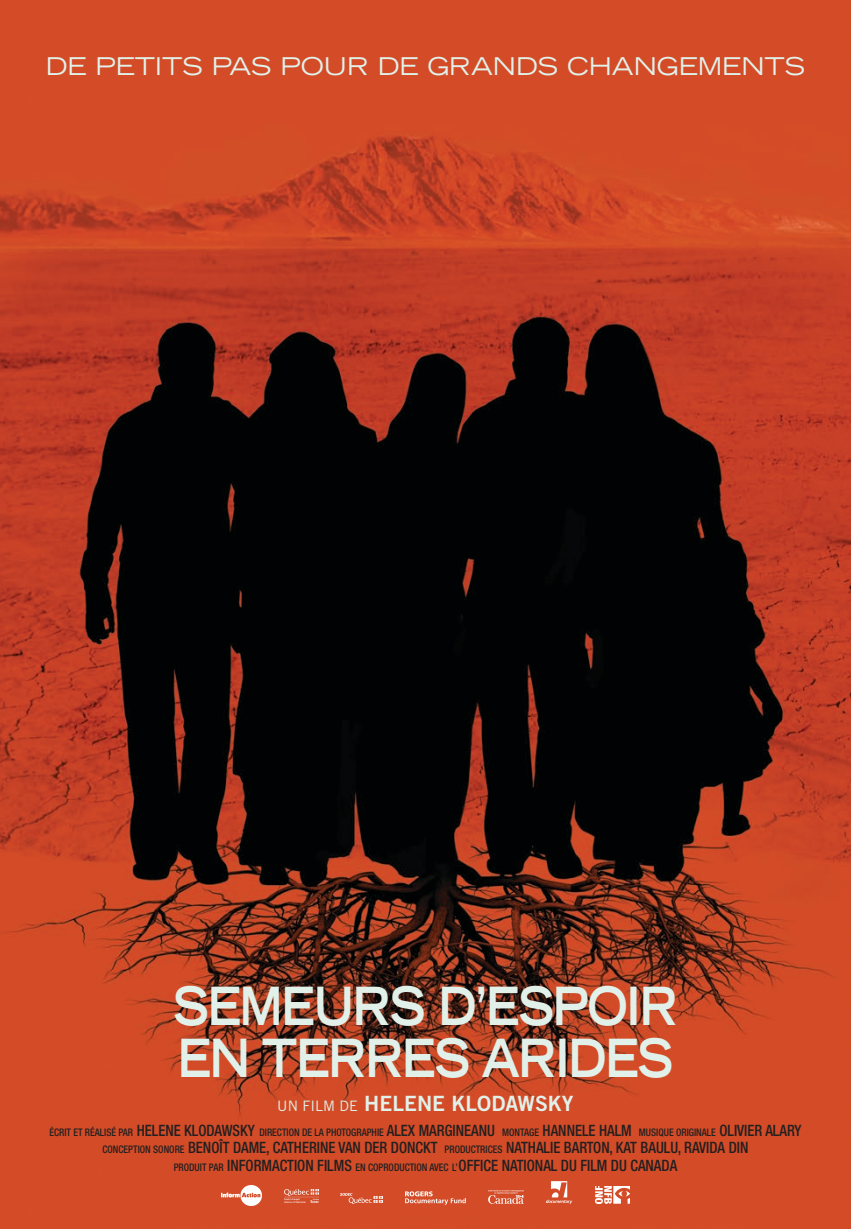
<style>
.page{position:relative;width:851px;height:1229px;background:#fff}
.page>*{position:absolute;margin:0;border:0;box-sizing:border-box;transform-origin:0 0}
.t1{font:700 expanded 52.68px/52.5px "Trade Gothic LT";letter-spacing:-.025em;color:#e1f1ea;scale:.81 1}
.t2{font:expanded 24.5px "Trade Gothic LT";color:#e1f1ea}
.t3{font:21.09px "Trade Gothic LT Bold Two";color:#e1f1ea}
.t4{font:500 condensed 15.66px "Helvetica Neue LT Std";color:#231f20;scale:.93 1}
.t5{font:500 condensed 10.41px "Helvetica Neue LT Std";color:#231f20;scale:.93 1}
.s1{font-family:"Trade Gothic LT";font-size:14.35px}
.s2{font-size:15.66px}
.s3{font-size:10.41px}
</style>
<div class="page">
<img style="left:0;top:0;width:850px;height:1228px">
<img style="left:595px;top:1186px;width:34px;height:17px">
<img style="left:222px;top:1185px;width:40px;height:20px">
<img style="left:284px;top:1189px;width:34px;height:13px">
<img style="left:488px;top:1190px;width:35px;height:13px">
<svg style="left:546px;top:1181px;width:26px;height:22px"></svg>
<img style="left:341px;top:1193px;width:41px;height:10px">
<svg style="left:405px;top:1191px;width:61px;height:13px"></svg>
<p class="t2" style="left:46px;top:50px;width:761px">DE PETITS PAS POUR DE GRANDS CHANGEMENTS</p>
<p class="t1" style="left:173px;top:978px;width:624px">SEMEURS D’ESPOIR<br>EN TERRES ARIDES</p>
<p class="t3" style="left:277px;top:1090px;width:298px"><span class="s1">UN FILM DE</span> HELENE KLODAWSKY</p>
<p class="t5" style="left:49px;top:1125px;width:810px">ÉCRIT ET RÉALISÉ PAR <span class="s2">HELENE KLODAWSKY</span> DIRECTION DE LA PHOTOGRAPHIE <span class="s2">ALEX MARGINEANU</span> MONTAGE <span class="s2">HANNELE HALM</span> MUSIQUE ORIGINALE <span class="s2">OLIVIER ALARY</span></p>
<p class="t4" style="left:102px;top:1138px;width:696px"><span class="s3">CONCEPTION SONORE</span> BENOÎT DAME, CATHERINE VAN DER DONCKT <span class="s3">PRODUCTRICES</span> NATHALIE BARTON, KAT BAULU, RAVIDA DIN</p>
<p class="t4" style="left:174px;top:1155px;width:543px"><span class="s3">PRODUIT PAR</span> INFORMACTION FILMS <span class="s3">EN COPRODUCTION AVEC L’</span>OFFICE NATIONAL DU FILM DU CANADA</p>
</div>
